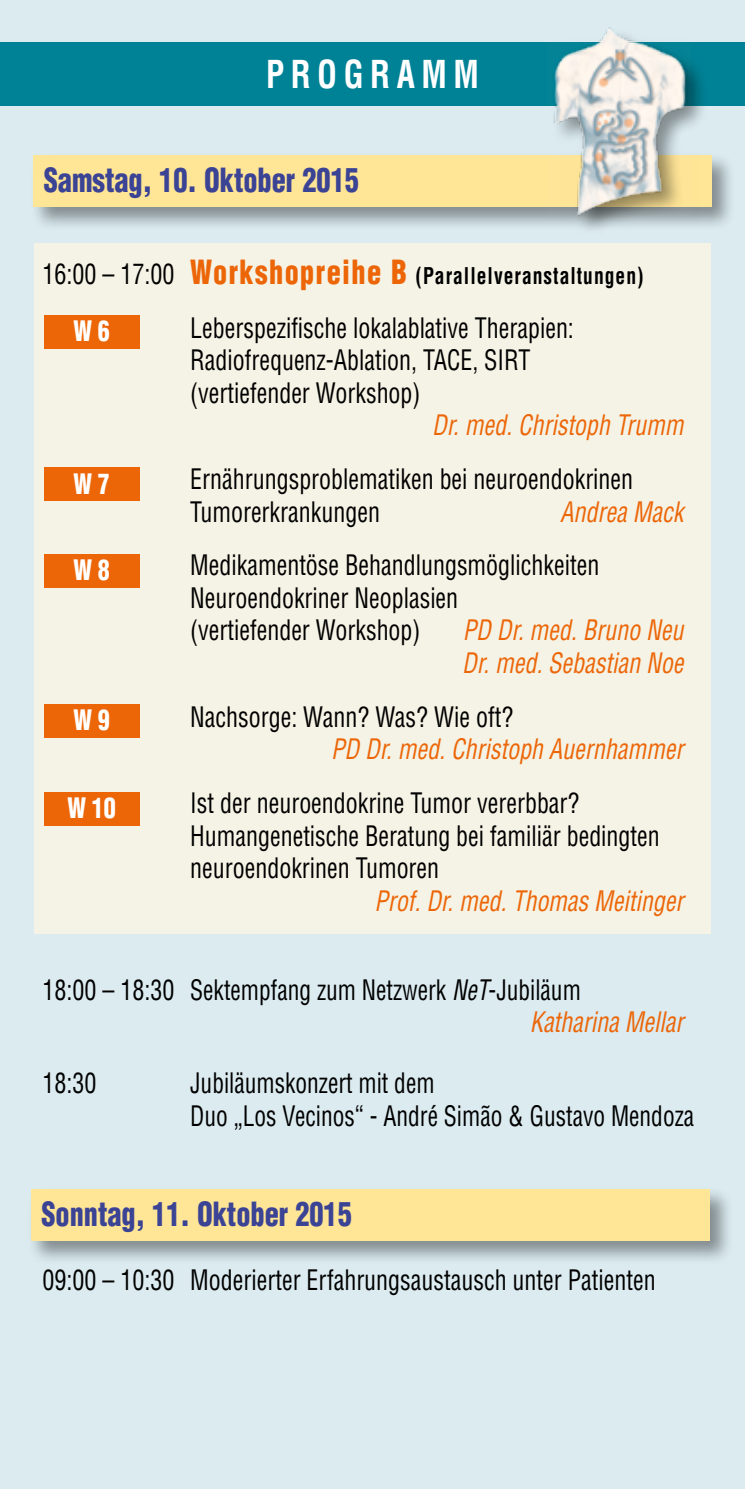
<style>
.page{position:relative;width:745px;height:1489px;background:#fff}
.page>*{position:absolute;margin:0;border:0;box-sizing:border-box;transform-origin:0 0}
.t1{font:700 condensed 37.5px "Helvetica";letter-spacing:.2em;color:#fff;scale:.87 1}
.t2{font:900 condensed 32.5px "Helvetica";color:#3b4395;scale:.87 1}
.t3{font:condensed 27.5px/32.5px "Helvetica";color:#000;scale:.87 1}
.t4{font:italic condensed 27.5px/32.5px "Helvetica";color:#ec6608;scale:.87 1}
.t5{font:condensed 27.5px/32.5px "Helvetica";color:#000;scale:.85 1}
.t6{font:900 condensed 27.5px "Helvetica";color:#fff;scale:.87 1}
.t7{font:700 condensed 22.5px "Helvetica";letter-spacing:.05em;color:#000;scale:.87 1}
.s1{font-weight:400;font-size:27.5px}
.s2{font-weight:900;font-size:32.5px;color:#ec6608}
.s3{font-style:italic}
.s4{font-style:italic;color:#ec6608}
</style>
<div class="page">
<div style="left:0;top:0;width:744px;height:1488px;background:#dbebf0"></div>
<div style="left:0;top:43px;width:744px;height:63px;background:#008296"></div>
<div style="left:27px;top:1185px;width:706px;height:79px;background:#000;opacity:.4"></div>
<div style="left:31px;top:1188px;width:678px;height:52px;background:#ffe596"></div>
<div style="left:30px;top:152px;width:705px;height:79px;background:#000;opacity:.4"></div>
<div style="left:33px;top:155px;width:678px;height:52px;background:#ffe596"></div>
<div style="left:34px;top:243px;width:676px;height:690px;background:#f5f3e5"></div>
<div style="left:550px;top:25px;width:158px;height:212px;background:#000;opacity:.4"></div>
<img style="left:547px;top:25px;width:143px;height:194px">
<div style="left:44px;top:704px;width:95px;height:33px;background:#ec6608"></div>
<div style="left:44px;top:792px;width:95px;height:33px;background:#ec6608"></div>
<div style="left:44px;top:315px;width:95px;height:34px;background:#ec6608"></div>
<div style="left:44px;top:467px;width:95px;height:34px;background:#ec6608"></div>
<div style="left:44px;top:554px;width:95px;height:34px;background:#ec6608"></div>
<h1 class="t1" style="left:266px;top:51px;width:246px">PROGRAMM</h1>
<p class="t2" style="left:44px;top:160px;width:363px">Samstag, 10. Oktober 2015</p>
<p class="t7" style="left:43px;top:262px;width:692px"><span class="s1">16:00 – 17:00</span> <span class="s2">Workshopreihe B</span> (Parallelveranstaltungen)</p>
<p class="t3" style="left:190px;top:311px;width:442px">Leberspezifische lokalablative Therapien:<br>Radiofrequenz-Ablation, TACE, SIRT (vertiefender Workshop)</p>
<p class="t4" style="left:432px;top:408px;width:290px">Dr. med. Christoph Trumm</p>
<p class="t3" style="left:190px;top:462px;width:510px">Ernährungsproblematiken bei neuroendokrinen<br>Tumorerkrankungen</p>
<p class="t6" style="left:73px;top:314px;width:44px">W 6</p>
<p class="t6" style="left:73px;top:466px;width:44px">W 7</p>
<p class="t4" style="left:560px;top:495px;width:143px">Andrea Mack</p>
<p class="t3" style="left:190px;top:548px;width:471px">Medikamentöse Behandlungsmöglichkeiten<br>Neuroendokriner Neoplasien<br>(vertiefender Workshop)</p>
<p class="t6" style="left:73px;top:553px;width:44px">W 8</p>
<p class="t4" style="left:462px;top:613px;width:255px">PD Dr. med. Bruno Neu<br>Dr. med. Sebastian Noe</p>
<p class="t3" style="left:190px;top:700px;width:372px">Nachsorge: Wann? Was? Wie oft?</p>
<p class="t4" style="left:331px;top:732px;width:406px">PD Dr. med. Christoph Auernhammer</p>
<p class="t3" style="left:190px;top:786px;width:541px">Ist der neuroendokrine Tumor vererbbar?<br>Humangenetische Beratung bei familiär bedingten neuroendokrinen Tumoren</p>
<p class="t4" style="left:374px;top:883px;width:356px">Prof. Dr. med. Thomas Meitinger</p>
<p class="t6" style="left:73px;top:702px;width:44px">W 9</p>
<p class="t6" style="left:67px;top:791px;width:57px">W 10</p>
<p class="t3" style="left:529px;top:972px;width:178px;text-indent:-487px">18:00 – 18:30 Sektempfang zum Netzwerk <span class="s3">NeT</span>-Jubiläum<br><span class="s4">Katharina Mellar</span></p>
<p class="t3" style="left:43px;top:1066px;width:63px">18:30</p>
<p class="t5" style="left:190px;top:1066px;width:594px">Jubiläumskonzert mit dem<br>Duo „Los Vecinos“ - André Simão &amp; Gustavo Mendoza</p>
<p class="t2" style="left:41px;top:1193px;width:358px">Sonntag, 11. Oktober 2015</p>
<p class="t3" style="left:43px;top:1263px;width:705px">09:00 – 10:30 Moderierter Erfahrungsaustausch unter Patienten</p>
</div>
